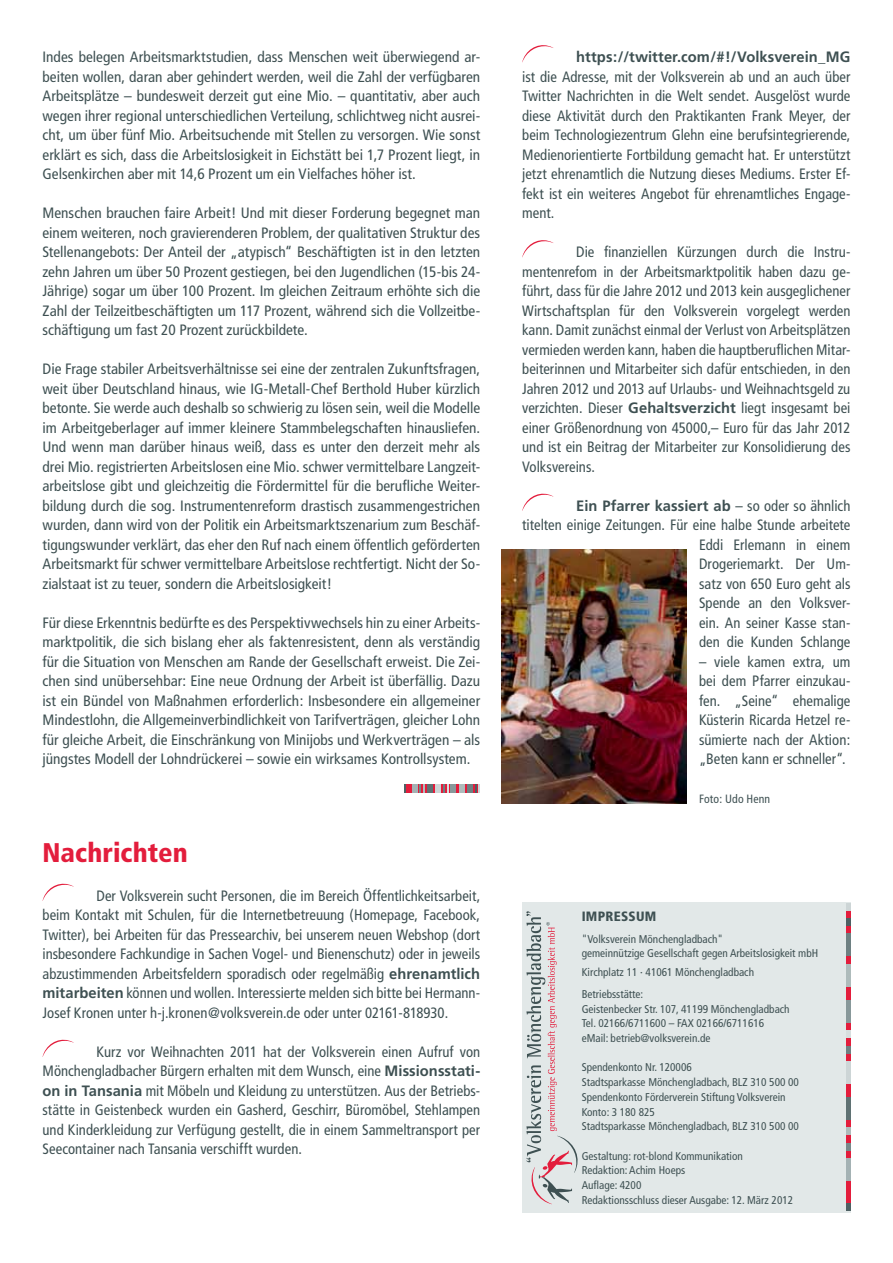
<style>
.page{position:relative;width:893px;height:1263px;background:#fff}
.page>*{position:absolute;margin:0;border:0;box-sizing:border-box;transform-origin:0 0}
.t1{font:900 condensed 27px "Frutiger";color:#e31d3c}
.t2{font:condensed 15px/19.5px "Frutiger";color:#3e5052;text-align:justify}
.t3{font:700 15px "Frutiger";letter-spacing:.005em;color:#3e5052}
.t4{font:900 condensed 13.5px "Frutiger";letter-spacing:.02em;color:#3e5052}
.t5{font:condensed 12px "Frutiger";letter-spacing:.01em;color:#3e5052}
.t6{font:condensed 11.25px/14.7px "Frutiger";color:#3e5052}
.s1{font-weight:700;font-stretch:normal}
</style>
<div class="page">
<svg style="left:406px;top:784px;width:69px;height:8px"></svg>
<svg style="left:475px;top:784px;width:5px;height:8px"></svg>
<div style="left:467px;top:784px;width:6px;height:8px;background:#6e8082"></div>
<div style="left:460px;top:784px;width:5px;height:8px;background:#aebbbb"></div>
<div style="left:451px;top:784px;width:5px;height:8px;background:#88989a"></div>
<svg style="left:443px;top:784px;width:8px;height:8px"></svg>
<div style="left:436px;top:784px;width:5px;height:8px;background:#cdd5d6"></div>
<div style="left:427px;top:784px;width:5px;height:8px;background:#5f7173"></div>
<svg style="left:419px;top:784px;width:8px;height:8px"></svg>
<div style="left:412px;top:784px;width:5px;height:8px;background:#a4b2b4"></div>
<svg style="left:404px;top:784px;width:2px;height:8px"></svg>
<svg style="left:43px;top:883px;width:31px;height:17px"></svg>
<svg style="left:43px;top:1039px;width:31px;height:17px"></svg>
<svg style="left:522px;top:45px;width:31px;height:17px"></svg>
<svg style="left:522px;top:240px;width:31px;height:17px"></svg>
<svg style="left:522px;top:493px;width:31px;height:18px"></svg>
<div style="left:522px;top:902px;width:328px;height:311px;background:#e2e8e8"></div>
<svg style="left:526px;top:911px;width:52px;height:293px"></svg>
<hr style="left:846px;top:903px;width:4px;height:308px;background:#e31d3c">
<svg style="left:846px;top:903px;width:4px;height:8px"></svg>
<svg style="left:846px;top:918px;width:4px;height:8px"></svg>
<hr style="left:846px;top:933px;width:4px;height:23px;background:#6e8082">
<hr style="left:846px;top:964px;width:4px;height:22px;background:#aebbbb">
<hr style="left:846px;top:1000px;width:4px;height:23px;background:#88989a">
<svg style="left:846px;top:1030px;width:4px;height:8px"></svg>
<svg style="left:846px;top:1046px;width:4px;height:7px"></svg>
<hr style="left:846px;top:1061px;width:4px;height:22px;background:#cdd5d6">
<hr style="left:846px;top:1097px;width:4px;height:23px;background:#5f7173">
<svg style="left:846px;top:1127px;width:4px;height:8px"></svg>
<svg style="left:846px;top:1143px;width:4px;height:7px"></svg>
<hr style="left:846px;top:1158px;width:4px;height:22px;background:#a4b2b4">
<svg style="left:846px;top:1203px;width:4px;height:8px"></svg>
<img style="left:501px;top:550px;width:185px;height:253px">
<p class="t2" style="left:43px;top:47px;width:439px">Indes belegen Arbeitsmarktstudien, dass Menschen weit überwiegend ar&shy;beiten wollen, daran aber gehindert werden, weil die Zahl der verfügbaren Arbeitsplätze – bundesweit derzeit gut eine Mio. – quantitativ, aber auch wegen ihrer regional unterschiedlichen Verteilung, schlichtweg nicht ausrei&shy;cht, um über fünf Mio. Arbeitsuchende mit Stellen zu versorgen. Wie sonst erklärt es sich, dass die Arbeitslosigkeit in Eichstätt bei 1,7 Prozent liegt, in Gelsenkirchen aber mit 14,6 Prozent um ein Vielfaches höher ist.</p>
<p class="t2" style="left:43px;top:203px;width:439px">Menschen brauchen faire Arbeit! Und mit dieser Forderung begegnet man einem weiteren, noch gravierenderen Problem, der qualitativen Struktur des Stellenangebots: Der Anteil der „atypisch“ Beschäftigten ist in den letzten zehn Jahren um über 50 Prozent gestiegen, bei den Jugendlichen (15-bis 24- Jährige) sogar um über 100 Prozent. Im gleichen Zeitraum erhöhte sich die Zahl der Teilzeitbeschäftigten um 117 Prozent, während sich die Vollzeitbe&shy;schäftigung um fast 20 Prozent zurückbildete.</p>
<p class="t2" style="left:43px;top:359px;width:439px">Die Frage stabiler Arbeitsverhältnisse sei eine der zentralen Zukunftsfragen, weit über Deutschland hinaus, wie IG-Metall-Chef Berthold Huber kürzlich betonte. Sie werde auch deshalb so schwierig zu lösen sein, weil die Modelle im Arbeitgeberlager auf immer kleinere Stammbelegschaften hinausliefen.<br>Und wenn man darüber hinaus weiß, dass es unter den derzeit mehr als drei Mio. registrierten Arbeitslosen eine Mio. schwer vermittelbare Langzeit&shy;arbeitslose gibt und gleichzeitig die Fördermittel für die berufliche Weiter&shy;bildung durch die sog. Instrumentenreform drastisch zusammengestrichen wurden, dann wird von der Politik ein Arbeitsmarktszenarium zum Beschäf&shy;tigungswunder verklärt, das eher den Ruf nach einem öffentlich geförderten Arbeitsmarkt für schwer vermittelbare Arbeitslose rechtfertigt. Nicht der So&shy;zialstaat ist zu teuer, sondern die Arbeitslosigkeit!</p>
<p class="t2" style="left:43px;top:613px;width:439px">Für diese Erkenntnis bedürfte es des Perspektivwechsels hin zu einer Arbeits&shy;marktpolitik, die sich bislang eher als faktenresistent, denn als verständig für die Situation von Menschen am Rande der Gesellschaft erweist. Die Zei&shy;chen sind unübersehbar: Eine neue Ordnung der Arbeit ist überfällig. Dazu ist ein Bündel von Maßnahmen erforderlich: Insbesondere ein allgemeiner Mindestlohn, die Allgemeinverbindlichkeit von Tarifverträgen, gleicher Lohn für gleiche Arbeit, die Einschränkung von Minijobs und Werkverträgen – als jüngstes Modell der Lohndrückerei – sowie ein wirksames Kontrollsystem.</p>
<h1 class="t1" style="left:43px;top:836px;width:147px">Nachrichten</h1>
<p class="t2" style="left:43px;top:886px;width:439px;text-indent:54px">Der Volksverein sucht Personen, die im Bereich Öffentlichkeitsarbeit, beim Kontakt mit Schulen, für die Internetbetreuung (Homepage, Facebook, Twitter), bei Arbeiten für das Pressearchiv, bei unserem neuen Webshop (dort insbesondere Fachkundige in Sachen Vogel- und Bienenschutz) oder in jeweils abzustimmenden Arbeitsfeldern sporadisch oder regelmäßig <span class="s1">ehrenamtlich mitarbeiten</span> können und wollen. Interessierte melden sich bitte bei Hermann-Josef Kronen unter h-j.kronen@volksverein.de oder unter 02161-818930.</p>
<p class="t2" style="left:43px;top:1042px;width:439px;text-indent:54px">Kurz vor Weihnachten 2011 hat der Volksverein einen Aufruf von Mönchengladbacher Bürgern erhalten mit dem Wunsch, eine <span class="s1">Missionsstati&shy;on in Tansania</span> mit Möbeln und Kleidung zu unterstützen. Aus der Betriebs&shy;stätte in Geistenbeck wurden ein Gasherd, Geschirr, Büromöbel, Stehlampen und Kinderkleidung zur Verfügung gestellt, die in einem Sammeltransport per Seecontainer nach Tansania verschifft wurden.</p>
<p class="t3" style="left:576px;top:48px;width:276px">https://twitter.com/#!/Volksverein_MG</p>
<p class="t2" style="left:522px;top:67px;width:330px">ist die Adresse, mit der Volksverein ab und an auch über Twitter Nachrichten in die Welt sendet. Ausgelöst wurde diese Aktivität durch den Praktikanten Frank Meyer, der beim Technologiezentrum Glehn eine berufsintegrierende, Medienorientierte Fortbildung gemacht hat. Er unterstützt jetzt ehrenamtlich die Nutzung dieses Mediums. Erster Ef&shy;fekt ist ein weiteres Angebot für ehrenamtliches Engage&shy;ment.</p>
<p class="t2" style="left:522px;top:242px;width:330px;text-indent:54px">Die finanziellen Kürzungen durch die Instru&shy;mentenrefom in der Arbeitsmarktpolitik haben dazu ge&shy;führt, dass für die Jahre 2012 und 2013 kein ausgeglichener Wirtschaftsplan für den Volksverein vorgelegt werden kann. Damit zunächst einmal der Verlust von Arbeitsplätzen vermieden werden kann, haben die hauptberuflichen Mitar&shy;beiterinnen und Mitarbeiter sich dafür entschieden, in den Jahren 2012 und 2013 auf Urlaubs- und Weihnachtsgeld zu verzichten. Dieser <span class="s1">Gehaltsverzicht</span> liegt insgesamt bei einer Größenordnung von 45000,– Euro für das Jahr 2012 und ist ein Beitrag der Mitarbeiter zur Konsolidierung des Volksvereins.</p>
<p class="t2" style="left:522px;top:496px;width:330px;text-align:right"><span class="s1">Ein Pfarrer kassiert ab</span> – so oder so ähnlich<br>titelten einige Zeitungen. Für eine halbe Stunde arbeitete<br>Eddi Erlemann in einem<br>Drogeriemarkt. Der Um-<br>satz von 650 Euro geht als<br>Spende an den Volksver-<br>ein. An seiner Kasse stan-<br>den die Kunden Schlange</p>
<p class="t2" style="left:699px;top:652px;width:153px">– viele kamen extra, um bei dem Pfarrer einzukau&shy;fen. „Seine“ ehemalige Küsterin Ricarda Hetzel re&shy;sümierte nach der Aktion: „Beten kann er schneller“.</p>
<p class="t5" style="left:699px;top:792px;width:73px">Foto: Udo Henn</p>
<p class="t4" style="left:582px;top:908px;width:76px">IMPRESSUM</p>
<p class="t6" style="left:582px;top:931px;width:238px">"Volksverein Mönchengladbach"<br>gemeinnützige Gesellschaft gegen Arbeitslosigkeit mbH</p>
<p class="t6" style="left:582px;top:962px;width:174px;line-height:21.5px">Kirchplatz 11 · 41061 Mönchengladbach<br>Betriebsstätte:</p>
<p class="t6" style="left:582px;top:1001px;width:209px">Geistenbecker Str. 107, 41199 Mönchengladbach<br>Tel. 02166/6711600 – FAX 02166/6711616 eMail: betrieb@volksverein.de</p>
<p class="t6" style="left:582px;top:1060px;width:219px">Spendenkonto Nr. 120006<br>Stadtsparkasse Mönchengladbach, BLZ 310 500 00<br>Spendenkonto Förderverein Stiftung Volksverein Konto: 3 180 825<br>Stadtsparkasse Mönchengladbach, BLZ 310 500 00</p>
<p class="t6" style="left:582px;top:1148px;width:213px">Gestaltung: rot-blond Kommunikation<br>Redaktion: Achim Hoeps<br>Auflage: 4200<br>Redaktionsschluss dieser Ausgabe: 12. März 2012</p>
</div>
